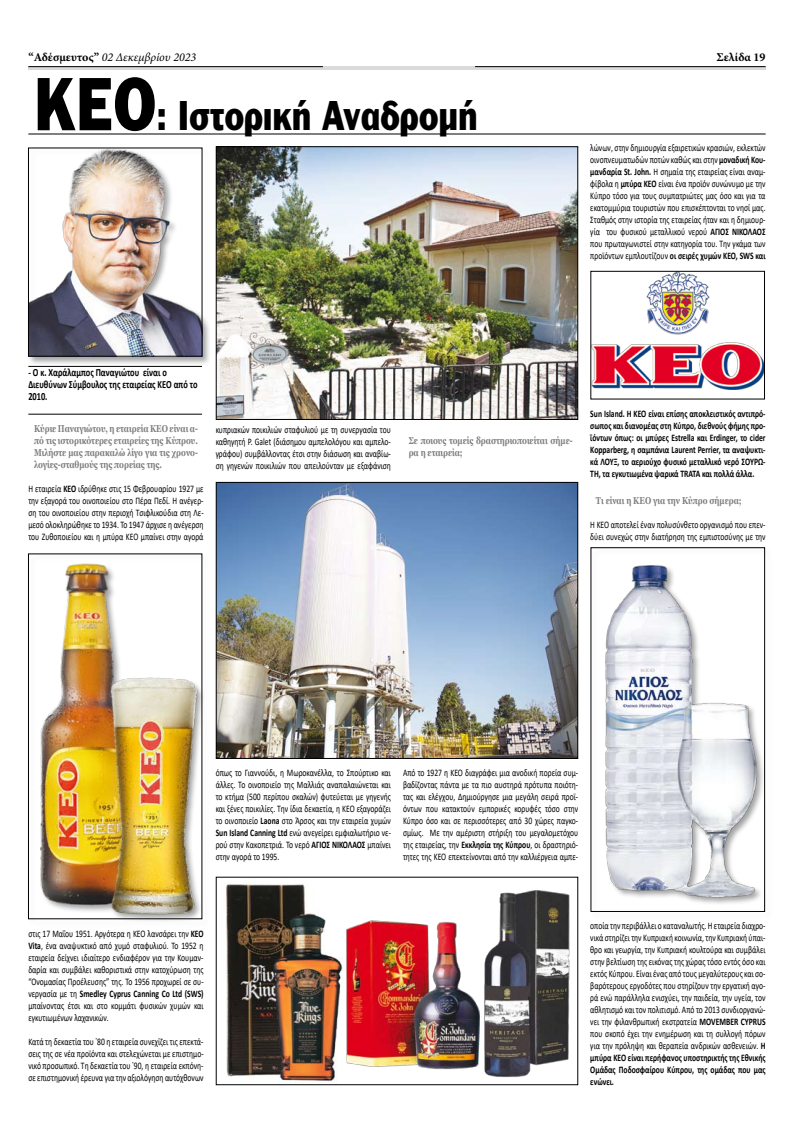
<style>
.page{position:relative;width:794px;height:1134px;background:#fff}
.page>*{position:absolute;margin:0;border:0;box-sizing:border-box;transform-origin:0 0}
.t1{font:900 40px "PF Franklin Gothic";letter-spacing:.01em;color:#000;scale:.8 1}
.t2{font:italic 12px "Minion Pro";color:#000}
.t3{font:700 12px "Minion Pro";color:#000}
.t4{font:700 11px/12px "Calibri";color:#000;scale:.76 1}
.t5{font:10px/12px "Calibri";color:#000;text-align:justify;scale:.76 1}
.t6{font:700 10px/12px "Calibri";color:#000;text-align:justify;scale:.76 1}
.t7{font:700 10px/12px "Georgia";color:#7d7e80;text-align:justify;scale:.76 1}
.s1{font-weight:700;font-style:normal}
.s2{font-size:72px}
.s3{font-weight:700}
</style>
<div class="page">
<svg style="left:28px;top:66px;width:737px;height:4px;fill:#d9dadb"></svg>
<hr style="left:28px;top:66px;width:295px;height:1px;background:#000">
<hr style="left:475px;top:66px;width:290px;height:1px;background:#000">
<img style="left:218px;top:149px;width:358px;height:269px">
<div style="left:216px;top:147px;width:362px;height:273px;border:1px solid #000"></div>
<img style="left:218px;top:484px;width:358px;height:272px">
<div style="left:216px;top:482px;width:362px;height:276px;border:1px solid #000"></div>
<img style="left:226px;top:882px;width:117px;height:201px">
<div style="left:216px;top:877px;width:362px;height:208px;border:1px solid #000"></div>
<div style="left:27px;top:146px;width:188px;height:224px;background:#000;opacity:.36"></div>
<img style="left:30px;top:150px;width:170px;height:204px">
<div style="left:28px;top:148px;width:174px;height:208px;border:1px solid #000"></div>
<img style="left:592px;top:273px;width:170px;height:116px">
<div style="left:27px;top:552px;width:188px;height:380px;background:#000;opacity:.37"></div>
<img style="left:30px;top:556px;width:170px;height:361px">
<div style="left:28px;top:554px;width:174px;height:365px;border:1px solid #000"></div>
<hr style="left:28px;top:134px;width:737px;height:1px;background:#000">
<div style="left:589px;top:546px;width:189px;height:379px;background:#000;opacity:.37"></div>
<img style="left:593px;top:550px;width:169px;height:359px">
<img style="left:473px;top:889px;width:98px;height:195px">
<hr style="left:28px;top:414px;width:174px;height:1px;background:#000">
<hr style="left:28px;top:366px;width:174px;height:1px;background:#000">
<img style="left:346px;top:912px;width:134px;height:160px">
<p class="t2" style="left:28px;top:49px;width:169px"><span class="s1">“Αδέσμευτος”</span> 02 Δεκεμβρίου 2023</p>
<p class="t3" style="left:716px;top:49px;width:51px">Σελίδα 19</p>
<h1 class="t1" style="left:34px;top:92px;width:555px"><span class="s2">ΚΕΟ</span>: Ιστορική Αναδρομή</h1>
<p class="t5" style="left:590px;top:142px;width:232px">λώνων, στην δημιουργία εξαιρετικών κρασιών, εκλεκτών οινοπνευματωδών ποτών καθώς και στην <span class="s3">μοναδική Κου&shy;μανδαρία St. John.</span> Η σημαία της εταιρείας είναι αναμ&shy;φίβολα η <span class="s3">μπύρα ΚΕΟ</span> είναι ένα προϊόν συνώνυμο με την Κύπρο τόσο για τους συμπατριώτες μας όσο και για τα εκατομμύρια τουριστών που επισκέπτονται το νησί μας.<br>Σταθμός στην ιστορία της εταιρείας ήταν και η δημιουρ&shy;γία του φυσικού μεταλλικού νερού <span class="s3">ΑΓΙΟΣ ΝΙΚΟΛΑΟΣ </span>που πρωταγωνιστεί στην κατηγορία του. Την γκάμα των προϊόντων εμπλουτίζουν <span class="s3">οι σειρές χυμών ΚΕΟ, SWS και</span></p>
<p class="t4" style="left:28px;top:366px;width:224px">- Ο κ. Χαράλαμπος Παναγιώτου είναι ο<br>Διευθύνων Σύμβουλος της εταιρείας ΚΕΟ από το<br>2010.</p>
<p class="t7" style="left:34px;top:423px;width:217px">Κύριε Παναγιώτου, η εταιρεία ΚΕΟ είναι α&shy;πό τις ιστορικότερες εταιρείες της Κύπρου.<br>Μιλήστε μας παρακαλώ λίγο για τις χρονο&shy;λογίες-σταθμούς της πορείας της.</p>
<p class="t5" style="left:28px;top:482px;width:232px">Η εταιρεία <span class="s3">ΚΕΟ</span> ιδρύθηκε στις 15 Φεβρουαρίου 1927 με την εξαγορά του οινοποιείου στο Πέρα Πεδί. H ανέγερ&shy;ση του οινοποιείου στην περιοχή Τσιφλικούδια στη Λε&shy;μεσό ολοκληρώθηκε το 1934. Το 1947 άρχισε η ανέγερση του Ζυθοποιείου και η μπύρα ΚΕΟ μπαίνει στην αγορά</p>
<p class="t5" style="left:216px;top:423px;width:232px">κυπριακών ποικιλιών σταφυλιού με τη συνεργασία του καθηγητή P. Galet (διάσημου αμπελολόγου και αμπελο&shy;γράφου) συμβάλλοντας έτσι στην διάσωση και αναβίω&shy;ση γηγενών ποικιλιών που απειλούνταν με εξαφάνιση</p>
<p class="t7" style="left:409px;top:435px;width:217px">Σε ποιους τομείς δραστηριοποιείται σήμε&shy;ρα η εταιρεία;</p>
<p class="t6" style="left:590px;top:407px;width:232px">Sun Island. Η ΚΕΟ είναι επίσης αποκλειστικός αντιπρό&shy;σωπος και διανομέας στη Κύπρο, διεθνούς φήμης προ&shy;ϊόντων όπως: oι μπύρες Estrella και Erdinger, το cider Kopparberg, η σαμπάνια Laurent Perrier, τα αναψυκτι&shy;κά ΛΟΥΞ, το αεριούχο φυσικό μεταλλικό νερό ΣΟΥΡΩ-ΤΗ, τα εγκυτιωμένα ψαρικά TRATA και πολλά άλλα.</p>
<p class="t7" style="left:596px;top:495px;width:193px">Τι είναι η ΚΕΟ για την Κύπρο σήμερα;</p>
<p class="t5" style="left:590px;top:518px;width:232px">Η ΚΕΟ αποτελεί έναν πολυσύνθετο οργανισμό που επεν&shy;δύει συνεχώς στην διατήρηση της εμπιστοσύνης με την</p>
<p class="t5" style="left:216px;top:767px;width:232px">όπως το Γιαννούδι, η Μωροκανέλλα, το Σπούρτικο και άλλες. Το οινοποιείο της Μαλλιάς αναπαλαιώνεται και το κτήμα (500 περίπου σκαλών) φυτεύεται με γηγενής και ξένες ποικιλίες. Την ίδια δεκαετία, η ΚΕΟ εξαγοράζει το οινοποιείο <span class="s3">Laona</span> στο Άρσος και την εταιρεία χυμών <span class="s3">Sun Island Canning Ltd</span> ενώ ανεγείρει εμφιαλωτήριο νε&shy;ρού στην Κακοπετριά. Το νερό <span class="s3">ΑΓΙΟΣ ΝΙΚΟΛΑΟΣ</span> μπαίνει στην αγορά το 1995.</p>
<p class="t5" style="left:403px;top:767px;width:232px">Από το 1927 η ΚΕΟ διαγράφει μια ανοδική πορεία συμ&shy;βαδίζοντας πάντα με τα πιο αυστηρά πρότυπα ποιότη&shy;τας και ελέγχου, Δημιούργησε μια μεγάλη σειρά προϊ&shy;όντων που κατακτούν εμπορικές κορυφές τόσο στην Κύπρο όσο και σε περισσότερες από 30 χώρες παγκο&shy;σμίως. Με την αμέριστη στήριξη του μεγαλομετόχου της εταιρείας, την <span class="s3">Εκκλησία της Κύπρου</span>, οι δραστηριό&shy;τητες της ΚΕΟ επεκτείνονται από την καλλιέργεια αμπε-</p>
<p class="t5" style="left:28px;top:927px;width:232px">στις 17 Μαΐου 1951. Αργότερα η ΚΕΟ λανσάρει την <span class="s3">ΚΕΟ Vita</span>, ένα αναψυκτικό από χυμό σταφυλιού. Το 1952 η εταιρεία δείχνει ιδιαίτερο ενδιαφέρον για την Κουμαν&shy;δαρία και συμβάλει καθοριστικά στην κατοχύρωση της “Ονομασίας Προέλευσης” της. Το 1956 προχωρεί σε συ&shy;νεργασία με τη <span class="s3">Smedley Cyprus Canning Co Ltd (SWS) </span>μπαίνοντας έτσι και στο κομμάτι φυσικών χυμών και εγκυτιωμένων λαχανικών.</p>
<p class="t5" style="left:28px;top:1035px;width:232px">Κατά τη δεκαετία του ᾽80 η εταιρεία συνεχίζει τις επεκτά&shy;σεις της σε νέα προϊόντα και στελεχώνεται με επιστημο&shy;νικό προσωπικό. Τη δεκαετία του ᾽90, η εταιρεία εκπόνη&shy;σε επιστημονική έρευνα για την αξιολόγηση αυτόχθονων</p>
<p class="t5" style="left:590px;top:920px;width:232px">οποία την περιβάλλει ο καταναλωτής. H εταιρεία διαχρο&shy;νικά στηρίζει την Κυπριακή κοινωνία, την Κυπριακή ύπαι&shy;θρο και γεωργία, την Κυπριακή κουλτούρα και συμβάλει στην βελτίωση της εικόνας της χώρας τόσο εντός όσο και εκτός Κύπρου. Είναι ένας από τους μεγαλύτερους και σο&shy;βαρότερους εργοδότες που στηρίζουν την εργατική αγο&shy;ρά ενώ παράλληλα ενισχύει, την παιδεία, την υγεία, τον αθλητισμό και τον πολιτισμό. Από το 2013 συνδιοργανώ&shy;νει την φιλανθρωπική εκστρατεία <span class="s3">MOVEMBER CYPRUS </span>που σκοπό έχει την ενημέρωση και τη συλλογή πόρων για την πρόληψη και θεραπεία ανδρικών ασθενειών. <span class="s3">Η μπύρα ΚΕΟ είναι περήφανος υποστηρικτής της Εθνικής Ομάδας Ποδοσφαίρου Κύπρου, της ομάδας που μας ενώνει.</span></p>
</div>
